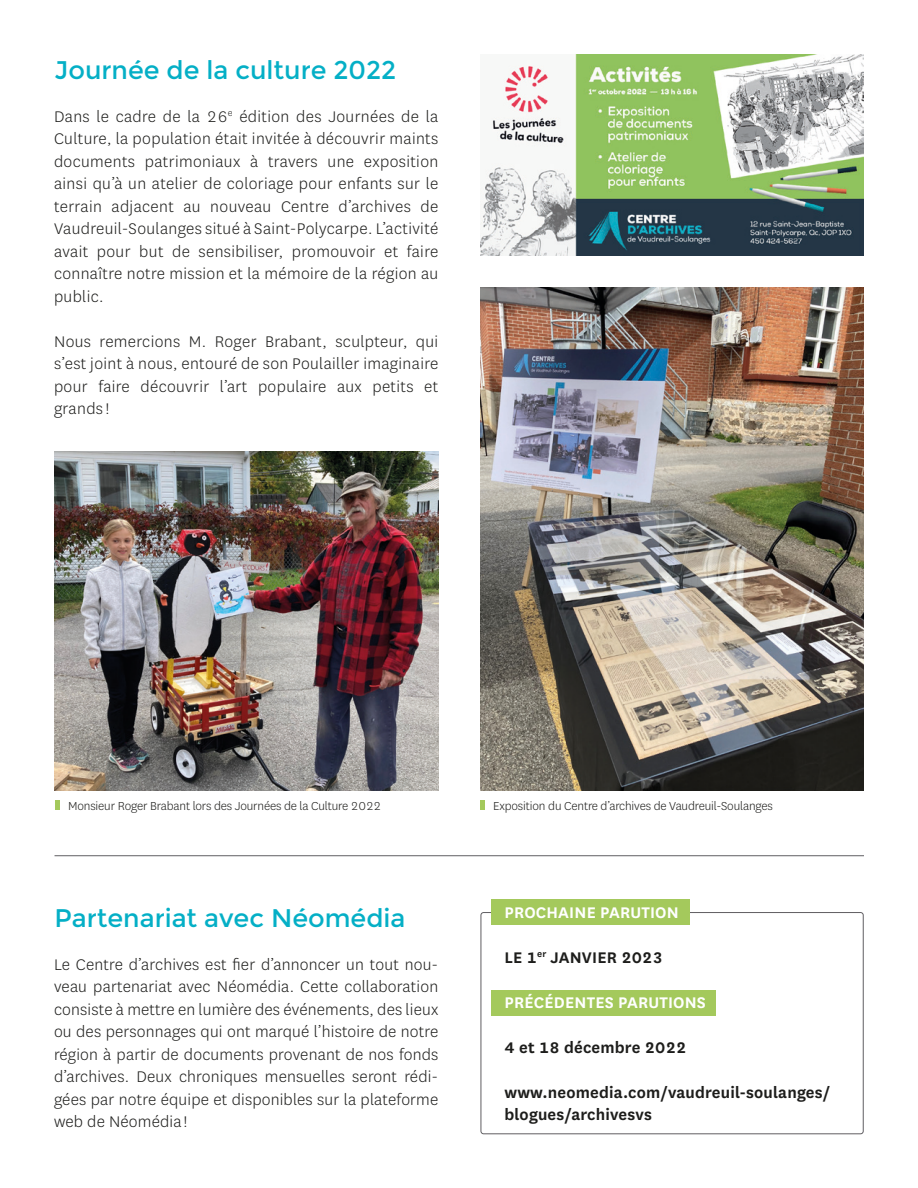
<style>
.page{position:relative;width:918px;height:1188px;background:#fff}
.page>*{position:absolute;margin:0;border:0;box-sizing:border-box;transform-origin:0 0}
.Titre{font:25.5px "Montserrat";color:#04afc6}
.Fonds{font:300 18px/22.5px "National";letter-spacing:.02em;color:#1d1d1b;text-align:justify}
.Fonds-2{font:600 18px/22.5px "National";letter-spacing:.01em;color:#1d1d1b}
.Fonds-3{font:600 18px "National";letter-spacing:.01em;color:#fff}
.BV{font:300 13.5px "National";letter-spacing:-.01em;color:#1d1d1b}
</style>
<div class="page">
<img style="left:480px;top:54px;width:384px;height:201px">
<img style="left:55px;top:452px;width:383px;height:339px">
<img style="left:480px;top:287px;width:384px;height:504px">
<hr style="left:55px;top:855px;width:809px;height:1px;background:#605e62">
<div style="left:481px;top:912px;width:382px;height:222px;border:1px solid #605e62;border-radius:3px"></div>
<div style="left:491px;top:900px;width:199px;height:25px;background:#a4c95c"></div>
<div style="left:491px;top:990px;width:225px;height:25px;background:#a4c95c"></div>
<div style="left:55px;top:800px;width:5px;height:10px;background:#a4c95c"></div>
<div style="left:480px;top:800px;width:5px;height:10px;background:#a4c95c"></div>
<p class="Titre" style="left:55px;top:55px;width:343px">Journée de la culture 2022</p>
<p class="Fonds" style="left:54px;top:104px;width:386px">Dans le cadre de la 26<sup>e</sup> édition des Journées de la Culture, la population était invitée à découvrir maints documents patrimoniaux à travers une exposition ainsi qu’à un atelier de coloriage pour enfants sur le terrain adjacent au nouveau Centre d’archives de Vaudreuil-Soulanges situé à Saint-Polycarpe. L’activité avait pour but de sensibiliser, promouvoir et faire connaître notre mission et la mémoire de la région au public.</p>
<p class="Fonds" style="left:54px;top:329px;width:386px">Nous remercions M. Roger Brabant, sculpteur, qui s’est joint à nous, entouré de son Poulailler imaginaire pour faire découvrir l’art populaire aux petits et grands !</p>
<p class="BV" style="left:68px;top:797px;width:315px">Monsieur Roger Brabant lors des Journées de la Culture 2022</p>
<p class="BV" style="left:493px;top:797px;width:281px">Exposition du Centre d’archives de Vaudreuil-Soulanges</p>
<p class="Titre" style="left:55px;top:903px;width:352px">Partenariat avec Néomédia</p>
<p class="Fonds-3" style="left:505px;top:900px;width:176px">PROCHAINE PARUTION</p>
<p class="Fonds-2" style="left:505px;top:945px;width:160px">LE 1<sup>er</sup> JANVIER 2023</p>
<p class="Fonds-3" style="left:505px;top:990px;width:203px">PRÉCÉDENTES PARUTIONS</p>
<p class="Fonds-2" style="left:505px;top:1035px;width:183px">4 et 18 décembre 2022</p>
<p class="Fonds-2" style="left:505px;top:1080px;width:327px">www.neomedia.com/vaudreuil-soulanges/ blogues/archivesvs</p>
<p class="Fonds" style="left:54px;top:952px;width:386px">Le Centre d’archives est fier d’annoncer un tout nou&shy;veau partenariat avec Néomédia. Cette collaboration consiste à mettre en lumière des événements, des lieux ou des personnages qui ont marqué l’histoire de notre région à partir de documents provenant de nos fonds d’archives. Deux chroniques mensuelles seront rédi&shy;gées par notre équipe et disponibles sur la plateforme web de Néomédia !</p>
</div>
